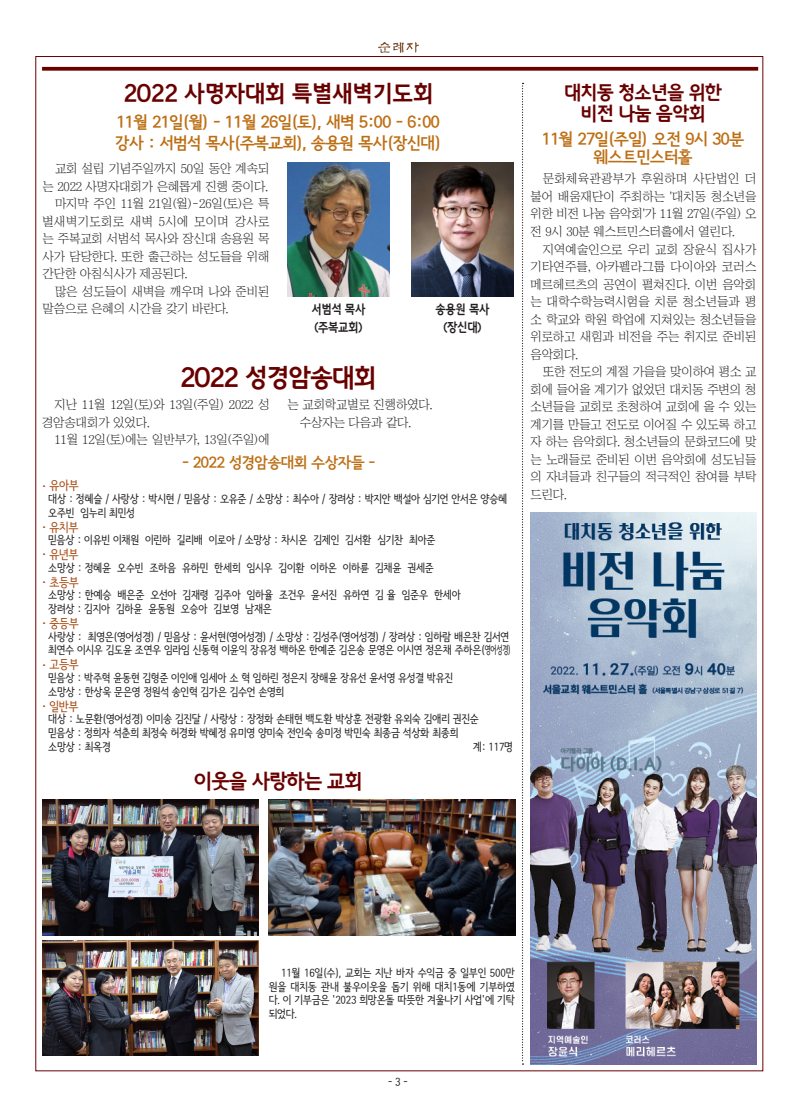
<style>
.page{position:relative;width:798px;height:1117px;background:#fff}
.page>*{position:absolute;margin:0;border:0;box-sizing:border-box;transform-origin:0 0}
.t1{font:25px "Goyang Deogyang B";letter-spacing:-.05em;color:#690000}
.t2{font:22.5px "Goyang Deogyang B";letter-spacing:-.025em;color:#690000}
.t3{font:20px "Goyang Deogyang B";letter-spacing:-.05em;color:#690000}
.t4{font:18.75px "Goyang Deogyang B";letter-spacing:-.05em;color:#690000}
.t5{font:16.25px "Seoul Namsan EB";letter-spacing:-.025em;color:#bd6e13}
.t6{font:15px "Seoul Namsan EB";letter-spacing:-.025em;color:#bd6e13}
.t7{font:12.5px/17.5px "Chosunilbo NM";letter-spacing:-.01em;color:#231f20;text-align:justify}
.t8{font:12.5px "Se N CM";letter-spacing:-.025em;color:#a6460d}
.t9{font:12.5px "Goyang Deogyang B";letter-spacing:-.025em;color:#231f20;scale:.9 1}
.t10{font:11.25px/13.8px "Se N CM";letter-spacing:-.025em;color:#231f20;text-align:justify}
.s1{font-family:"Goyang Deogyang B"}
</style>
<div class="page">
<img style="left:380px;top:42px;width:39px;height:11px">
<svg style="left:42px;top:67px;width:715px;height:4px;fill:#690000"></svg>
<img style="left:42px;top:799px;width:216px;height:136px">
<img style="left:42px;top:940px;width:216px;height:115px">
<img style="left:269px;top:799px;width:246px;height:136px">
<svg style="left:522px;top:83px;width:1px;height:981px"></svg>
<img style="left:530px;top:512px;width:225px;height:552px">
<img style="left:287px;top:162px;width:102px;height:134px">
<img style="left:411px;top:162px;width:102px;height:134px">
<p class="t2" style="left:123px;top:81px;width:311px">2022 사명자대회 특별새벽기도회</p>
<p class="t5" style="left:116px;top:114px;width:325px">11월 21일(월) - 11월 26일(토), 새벽 5:00 - 6:00</p>
<p class="t5" style="left:115px;top:135px;width:328px">강사 : 서범석 목사(주복교회), 송용원 목사(장신대)</p>
<p class="t7" style="left:43px;top:160px;width:228px;text-align:right">교회 설립 기념주일까지 50일 동안 계속되 는 2022 사명자대회가 은혜롭게 진행 중이다.</p>
<p class="t7" style="left:43px;top:195px;width:228px;text-indent:12px">마지막 주인 11월 21일(월)-26일(토)은 특 별새벽기도회로 새벽 5시에 모이며 강사로 는 주복교회 서범석 목사와 장신대 송용원 목 사가 담당한다. 또한 출근하는 성도들을 위해 간단한 아침식사가 제공된다.</p>
<p class="t7" style="left:43px;top:282px;width:228px;text-indent:12px">많은 성도들이 새벽을 깨우며 나와 준비된 말씀으로 은혜의 시간을 갖기 바란다.</p>
<p class="t9" style="left:311px;top:303px;width:61px">서범석 목사</p>
<p class="t9" style="left:314px;top:320px;width:55px">(주복교회)</p>
<p class="t1" style="left:180px;top:363px;width:198px">2022 성경암송대회</p>
<p class="t9" style="left:435px;top:303px;width:61px">송용원 목사</p>
<p class="t9" style="left:443px;top:320px;width:44px">(장신대)</p>
<p class="t7" style="left:42px;top:396px;width:229px;text-indent:12px">지난 11월 12일(토)와 13일(주일) 2022 성 경암송대회가 있었다.</p>
<p class="t7" style="left:54px;top:431px;width:217px">11월 12일(토)에는 일반부가, 13일(주일)에</p>
<p class="t7" style="left:287px;top:396px;width:146px">는 교회학교별로 진행하였다.</p>
<p class="t7" style="left:300px;top:413px;width:113px">수상자는 다음과 같다.</p>
<p class="t6" style="left:182px;top:455px;width:194px">- 2022 성경암송대회 수상자들 -</p>
<p class="t8" style="left:42px;top:479px;width:38px"><span class="s1">·</span> 유아부</p>
<p class="t10" style="left:48px;top:492px;width:460px">대상 : 정혜슬 / 사랑상 : 박시현 / 믿음상 : 오유준 / 소망상 : 최수아 / 장려상 : 박지안 백설아 심기언 안서은 양승혜</p>
<p class="t10" style="left:48px;top:506px;width:88px">오주빈 임누리 최민성</p>
<p class="t8" style="left:42px;top:521px;width:38px"><span class="s1">·</span> 유치부</p>
<p class="t10" style="left:48px;top:533px;width:389px">믿음상 : 이유빈 이채원 이린하 길리배 이로아 / 소망상 : 차시온 김제인 김서환 심기찬 최아준</p>
<p class="t8" style="left:42px;top:548px;width:38px"><span class="s1">·</span> 유년부</p>
<p class="t10" style="left:48px;top:561px;width:387px">소망상 : 정혜윤 오수빈 조하음 유하민 한세희 임시우 김이환 이하온 이하륜 김채윤 권세준</p>
<p class="t8" style="left:42px;top:576px;width:38px"><span class="s1">·</span> 초등부</p>
<p class="t10" style="left:48px;top:588px;width:414px">소망상 : 한예승 배은준 오선아 김재령 김주아 임하율 조건우 윤서진 유하연 김 율 임준우 한세아</p>
<p class="t10" style="left:48px;top:602px;width:225px">장려상 : 김지아 김하윤 윤동원 오승아 김보영 남재은</p>
<p class="t8" style="left:42px;top:617px;width:38px"><span class="s1">·</span> 중등부</p>
<p class="t10" style="left:48px;top:629px;width:462px">사랑상 : 최영은(영어성경) / 믿음상 : 윤서현(영어성경) / 소망상 : 김성주(영어성경) / 장려상 : 임하람 배은찬 김서연</p>
<p class="t10" style="left:48px;top:643px;width:464px">최연수 이시우 김도윤 조연우 임라임 신동혁 이윤익 장유정 백하온 한예준 김은송 문영은 이시연 정은채 주하은(영어성경)</p>
<p class="t8" style="left:42px;top:658px;width:38px"><span class="s1">·</span> 고등부</p>
<p class="t10" style="left:48px;top:671px;width:406px">믿음상 : 박주혁 윤동현 김형준 이인애 임세아 소 혁 임하린 정은지 장해윤 장유선 윤서영 유성결 박유진</p>
<p class="t10" style="left:48px;top:684px;width:238px">소망상 : 한상욱 문은영 정원석 송인혁 김가은 김수언 손영희</p>
<p class="t8" style="left:42px;top:699px;width:38px"><span class="s1">·</span> 일반부</p>
<p class="t10" style="left:48px;top:712px;width:432px">대상 : 노문환(영어성경) 이미송 김진달 / 사랑상 : 장정화 손태현 백도환 박상훈 전광환 유외숙 김애리 권진순</p>
<p class="t10" style="left:48px;top:726px;width:411px">믿음상 : 정희자 석춘희 최정숙 허경화 박혜정 유미영 양미숙 전인숙 송미정 박민숙 최종금 석상화 최종희</p>
<p class="t10" style="left:48px;top:739px;width:64px">소망상 : 최옥경</p>
<p class="t10" style="left:472px;top:739px;width:42px">계: 117명</p>
<p class="t3" style="left:194px;top:769px;width:170px">이웃을 사랑하는 교회</p>
<p class="t4" style="left:564px;top:82px;width:159px">대치동 청소년을 위한</p>
<p class="t4" style="left:580px;top:103px;width:127px">비전 나눔 음악회</p>
<p class="t5" style="left:541px;top:130px;width:204px">11월 27일(주일) 오전 9시 30분</p>
<p class="t5" style="left:593px;top:149px;width:101px">웨스트민스터홀</p>
<p class="t7" style="left:530px;top:170px;width:227px;text-indent:12px">문화체육관광부가 후원하며 사단법인 더 불어 배움재단이 주최하는 '대치동 청소년을 위한 비전 나눔 음악회'가 11월 27일(주일) 오 전 9시 30분 웨스트민스터홀에서 열린다.</p>
<p class="t7" style="left:530px;top:240px;width:227px;text-indent:12px">지역예술인으로 우리 교회 장윤식 집사가 기타연주를, 아카펠라그룹 다이아와 코러스 메르헤르츠의 공연이 펼쳐진다. 이번 음악회 는 대학수학능력시험을 치룬 청소년들과 평 소 학교와 학원 학업에 지쳐있는 청소년들을 위로하고 새힘과 비전을 주는 취지로 준비된 음악회다.</p>
<p class="t7" style="left:530px;top:363px;width:227px;text-indent:12px">또한 전도의 계절 가을을 맞이하여 평소 교 회에 들어올 계기가 없었던 대치동 주변의 청 소년들을 교회로 초청하여 교회에 올 수 있는 계기를 만들고 전도로 이어질 수 있도록 하고 자 하는 음악회다. 청소년들의 문화코드에 맞 는 노래들로 준비된 이번 음악회에 성도님들 의 자녀들과 친구들의 적극적인 참여를 부탁 드린다.</p>
<p class="t10" style="left:269px;top:965px;width:247px;text-indent:12px">11월 16일(수), 교회는 지난 바자 수익금 중 일부인 500만 원을 대치동 관내 불우이웃을 돕기 위해 대치1동에 기부하였 다. 이 기부금은 '2023 희망온돌 따뜻한 겨울나기 사업'에 기탁 되었다.</p>
<p class="t10" style="left:388px;top:1075px;width:21px">- 3 -</p>
</div>
